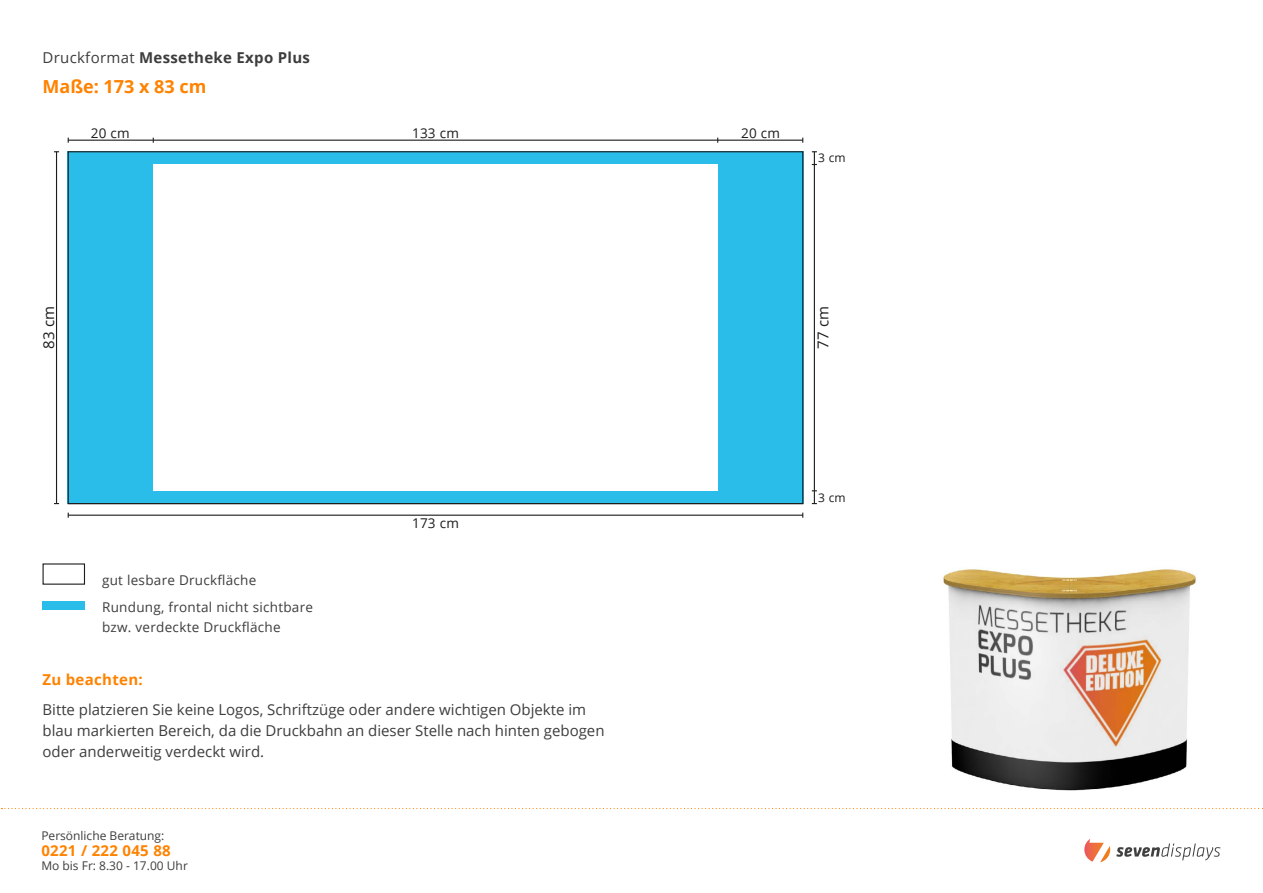
<style>
.page{position:relative;width:1263px;height:893px;background:#fff}
.page>*{position:absolute;margin:0;border:0;box-sizing:border-box;transform-origin:0 0}
.t1{font:700 18px "Open Sans";color:#ff8200}
.t2{font:15px/21px "Open Sans";color:#3d3d3d}
.t3{font:700 15px "Open Sans";letter-spacing:.02em;color:#3d3d3d}
.t4{font:700 15px "Open Sans";letter-spacing:.02em;color:#ff8200}
.t5{font:15px "Open Sans";letter-spacing:.02em;color:#1d1d1b}
.t6{font:13.5px/27.5px "Open Sans";letter-spacing:.02em;color:#3d3d3d}
.t7{font:13.5px "Open Sans";letter-spacing:.02em;color:#1d1d1b}
.t8{font:12px "Open Sans";color:#3d3d3d}
.t9{font:12px "Open Sans";color:#1d1d1b}
.s1{font-weight:400}
</style>
<div class="page">
<svg style="left:2px;top:808px;width:1261px;height:1px"></svg>
<svg style="left:1084px;top:839px;width:26px;height:23px"></svg>
<svg style="left:1116px;top:843px;width:104px;height:17px"></svg>
<div style="left:43px;top:602px;width:42px;height:8px;background:#2abde9"></div>
<hr style="left:68px;top:140px;width:85px;height:1px;background:#1d1d1b">
<hr style="left:718px;top:140px;width:85px;height:1px;background:#1d1d1b">
<hr style="left:153px;top:140px;width:565px;height:1px;background:#1d1d1b">
<hr style="left:68px;top:515px;width:735px;height:1px;background:#1d1d1b">
<hr style="left:814px;top:165px;width:1px;height:326px;background:#1d1d1b">
<svg style="left:812px;top:490px;width:5px;height:14px"></svg>
<svg style="left:812px;top:151px;width:5px;height:14px"></svg>
<div style="left:718px;top:151px;width:85px;height:353px;background:#2abde9"></div>
<div style="left:68px;top:151px;width:85px;height:353px;background:#2abde9"></div>
<img style="left:943px;top:569px;width:253px;height:222px">
<hr style="left:56px;top:152px;width:1px;height:352px;background:#1d1d1b">
<div style="left:68px;top:151px;width:735px;height:13px;background:#2abde9"></div>
<div style="left:68px;top:491px;width:735px;height:13px;background:#2abde9"></div>
<p class="t3" style="left:43px;top:46px;width:269px"><span class="s1">Druckformat</span> Messetheke Expo Plus</p>
<p class="t1" style="left:43px;top:74px;width:165px">Maße: 173 x 83 cm</p>
<p class="t7" style="left:91px;top:123px;width:41px">20 cm</p>
<p class="t7" style="left:741px;top:123px;width:41px">20 cm</p>
<p class="t7" style="left:412px;top:123px;width:49px">133 cm</p>
<p class="t9" style="left:818px;top:150px;width:29px">3 cm</p>
<p class="t5" style="left:38px;top:349px;width:45px;rotate:-90deg">83 cm</p>
<p class="t5" style="left:813px;top:349px;width:45px;rotate:-90deg">77 cm</p>
<p class="t6" style="left:102px;top:566px;width:212px">gut lesbare Druckfläche<br>Rundung, frontal nicht sichtbare</p>
<p class="t6" style="left:102px;top:613px;width:180px">bzw. verdeckte Druckfläche</p>
<p class="t7" style="left:412px;top:514px;width:49px">173 cm</p>
<p class="t4" style="left:43px;top:669px;width:102px">Zu beachten:</p>
<p class="t2" style="left:43px;top:698px;width:564px">Bitte platzieren Sie keine Logos, Schriftzüge oder andere wichtigen Objekte im blau markierten Bereich, da die Druckbahn an dieser Stelle nach hinten gebogen oder anderweitig verdeckt wird.</p>
<p class="t8" style="left:41px;top:828px;width:125px">Persönliche Beratung:</p>
<p class="t8" style="left:41px;top:857px;width:148px">Mo bis Fr: 8.30 - 17.00 Uhr</p>
<p class="t4" style="left:41px;top:840px;width:131px">0221 / 222 045 88</p>
<p class="t9" style="left:818px;top:490px;width:29px">3 cm</p>
</div>
